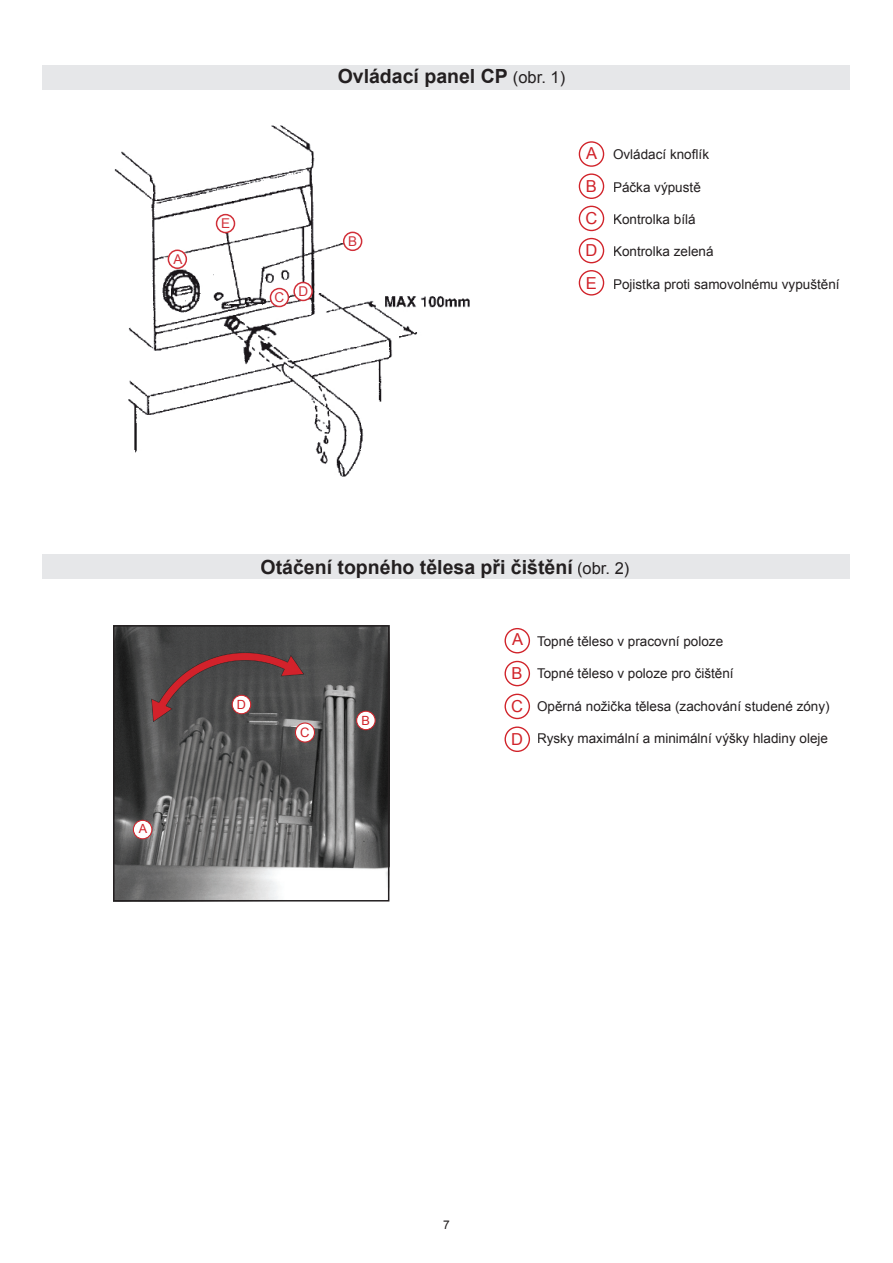
<style>
.page{position:relative;width:893px;height:1263px;background:#fff}
.page>*{position:absolute;margin:0;border:0;box-sizing:border-box;transform-origin:0 0}
.t1{font:700 19.5px "Arial";color:#231f20}
.t2{font:16.5px/33.2px "Arial";color:#d1232a;text-align:justify}
.t3{font:13.5px "Arial";color:#231f20}
.t4{font:13.5px "Arial";color:#d13039}
.t5{font:13.05px "Arial";color:#d1232a}
.t6{font:12.6px "Arial";color:#d1232a}
.t7{font:12px "Arial";color:#231f20}
.s1{font-weight:400;font-size:16.5px}
</style>
<div class="page">
<img style="left:116px;top:628px;width:270px;height:270px">
<div style="left:43px;top:555px;width:807px;height:24px;background:#e6e7e9"></div>
<div style="left:133px;top:820px;width:19px;height:19px;background:#fff;border-radius:50%"></div>
<div style="left:133px;top:820px;width:19px;height:19px;border:1px solid #d1232a;border-radius:50%"></div>
<div style="left:357px;top:711px;width:18px;height:19px;background:#fff;border-radius:50%"></div>
<div style="left:356px;top:711px;width:20px;height:19px;border:1px solid #d1232a;border-radius:50%"></div>
<div style="left:295px;top:723px;width:19px;height:19px;background:#fff;border-radius:50%"></div>
<div style="left:295px;top:722px;width:20px;height:21px;border:1px solid #d1232a;border-radius:50%"></div>
<div style="left:232px;top:695px;width:19px;height:19px;background:#fff;border-radius:50%"></div>
<div style="left:232px;top:695px;width:19px;height:19px;border:1px solid #d1232a;border-radius:50%"></div>
<div style="left:504px;top:628px;width:26px;height:25px;border:1px solid #d1232a;border-radius:50%"></div>
<div style="left:504px;top:661px;width:26px;height:25px;border:1px solid #d1232a;border-radius:50%"></div>
<div style="left:504px;top:694px;width:26px;height:25px;border:1px solid #d1232a;border-radius:50%"></div>
<div style="left:504px;top:726px;width:26px;height:26px;border:1px solid #d1232a;border-radius:50%"></div>
<div style="left:113px;top:625px;width:276px;height:276px;border:2px solid #231f20"></div>
<div style="left:43px;top:65px;width:807px;height:24px;background:#e6e7e9"></div>
<img style="left:114px;top:125px;width:356px;height:352px">
<div style="left:217px;top:215px;width:17px;height:18px;background:#fff;border-radius:50%"></div>
<div style="left:216px;top:214px;width:19px;height:19px;border:2px solid #d13039;border-radius:50%"></div>
<div style="left:344px;top:232px;width:18px;height:18px;background:#fff;border-radius:50%"></div>
<div style="left:343px;top:232px;width:19px;height:19px;border:2px solid #d13039;border-radius:50%"></div>
<div style="left:579px;top:141px;width:25px;height:26px;border:1px solid #d1232a;border-radius:50%"></div>
<div style="left:579px;top:173px;width:25px;height:26px;border:1px solid #d1232a;border-radius:50%"></div>
<div style="left:168px;top:250px;width:18px;height:18px;background:#fff;border-radius:50%"></div>
<div style="left:168px;top:250px;width:19px;height:19px;border:2px solid #d13039;border-radius:50%"></div>
<div style="left:270px;top:289px;width:18px;height:17px;background:#fff;border-radius:50%"></div>
<div style="left:270px;top:288px;width:19px;height:19px;border:2px solid #d13039;border-radius:50%"></div>
<div style="left:294px;top:282px;width:18px;height:18px;background:#fff;border-radius:50%"></div>
<div style="left:293px;top:282px;width:20px;height:19px;border:2px solid #d13039;border-radius:50%"></div>
<div style="left:579px;top:206px;width:25px;height:25px;border:1px solid #d1232a;border-radius:50%"></div>
<div style="left:579px;top:238px;width:25px;height:25px;border:1px solid #d1232a;border-radius:50%"></div>
<div style="left:579px;top:270px;width:25px;height:26px;border:1px solid #d1232a;border-radius:50%"></div>
<p class="t4" style="left:173px;top:250px;width:11px">A</p>
<p class="t4" style="left:221px;top:215px;width:11px">E</p>
<p class="t4" style="left:275px;top:286px;width:35px">C D</p>
<h1 class="t1" style="left:338px;top:63px;width:229px">Ovládací panel CP <span class="s1">(obr. 1)</span></h1>
<p class="t4" style="left:348px;top:232px;width:11px">B</p>
<p class="t2" style="left:586px;top:136px;width:13px">A<br>B</p>
<p class="t2" style="left:585px;top:202px;width:13px;line-height:32.2px">C D E</p>
<p class="t3" style="left:613px;top:146px;width:98px">Ovládací knoflík</p>
<p class="t3" style="left:613px;top:178px;width:89px">Páčka výpustě</p>
<p class="t3" style="left:613px;top:210px;width:84px">Kontrolka bílá</p>
<p class="t3" style="left:613px;top:243px;width:102px">Kontrolka zelená</p>
<p class="t3" style="left:613px;top:275px;width:228px">Pojistka proti samovolnému vypuštění</p>
<p class="t6" style="left:139px;top:820px;width:10px">A</p>
<h1 class="t1" style="left:261px;top:554px;width:370px">Otáčení topného tělesa při čištění <span class="s1">(obr. 2)</span></h1>
<p class="t6" style="left:237px;top:696px;width:11px">D</p>
<p class="t5" style="left:300px;top:724px;width:11px">C</p>
<p class="t6" style="left:362px;top:712px;width:10px">B</p>
<p class="t2" style="left:511px;top:623px;width:13px">A B C D</p>
<p class="t3" style="left:537px;top:632px;width:188px">Topné těleso v pracovní poloze</p>
<p class="t3" style="left:537px;top:665px;width:198px">Topné těleso v poloze pro čištění</p>
<p class="t3" style="left:537px;top:697px;width:294px">Opěrná nožička tělesa (zachování studené zóny)</p>
<p class="t3" style="left:537px;top:729px;width:293px">Rysky maximální a minimální výšky hladiny oleje</p>
<p class="t7" style="left:443px;top:1217px;width:8px">7</p>
</div>
